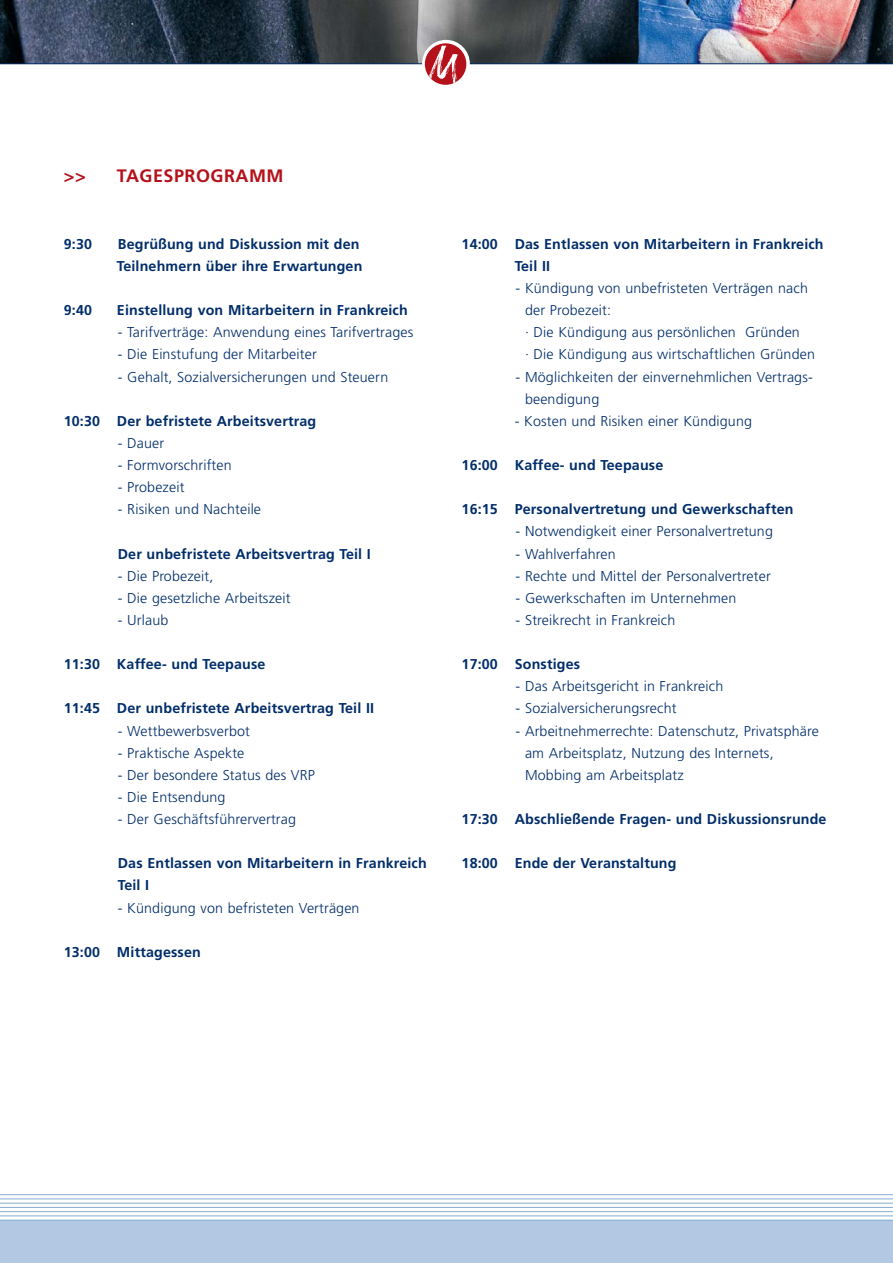
<style>
.page{position:relative;width:893px;height:1263px;background:#fff}
.page>*{position:absolute;margin:0;border:0;box-sizing:border-box;transform-origin:0 0}
.t1{font:700 18px "Frutiger";letter-spacing:.03em;color:#b4111a}
.t2{font:300 14.25px/22px "Frutiger";letter-spacing:.01em;color:#012d6a}
.t3{font:700 14.25px/22px "Frutiger";letter-spacing:.01em;color:#012d6a}
</style>
<div class="page">
<div style="left:0;top:1220px;width:892px;height:43px;background:#b2c8e3"></div>
<img style="left:0;top:0;width:892px;height:64px">
<hr style="left:0;top:64px;width:892px;height:1px;background:#012d6a">
<div style="left:422px;top:40px;width:48px;height:48px;background:#fff;border-radius:50%"></div>
<div style="left:425px;top:43px;width:41px;height:42px;background:#b5111a;border-radius:50%"></div>
<img style="left:425px;top:44px;width:37px;height:41px">
<hr style="left:0;top:1194px;width:892px;height:1px;background:#87acd3">
<hr style="left:0;top:1199px;width:892px;height:1px;background:#87acd3">
<hr style="left:0;top:1203px;width:892px;height:1px;background:#87acd3">
<hr style="left:0;top:1207px;width:892px;height:1px;background:#87acd3">
<hr style="left:0;top:1211px;width:892px;height:1px;background:#87acd3">
<hr style="left:0;top:1216px;width:892px;height:1px;background:#87acd3">
<hr style="left:0;top:1220px;width:892px;height:1px;background:#87acd3">
<p class="t1" style="left:64px;top:169px;width:24px">&gt;&gt;</p>
<p class="t1" style="left:117px;top:169px;width:168px">TAGESPROGRAMM</p>
<p class="t3" style="left:64px;top:234px;width:30px">9:30</p>
<p class="t3" style="left:117px;top:234px;width:247px">Begrüßung und Diskussion mit den<br>Teilnehmern über ihre Erwartungen</p>
<p class="t3" style="left:64px;top:300px;width:30px">9:40</p>
<p class="t3" style="left:117px;top:300px;width:292px">Einstellung von Mitarbeitern in Frankreich</p>
<p class="t2" style="left:118px;top:322px;width:297px">- Tarifverträge: Anwendung eines Tarifvertrages</p>
<p class="t2" style="left:118px;top:345px;width:200px">- Die Einstufung der Mitarbeiter</p>
<p class="t2" style="left:118px;top:367px;width:272px">- Gehalt, Sozialversicherungen und Steuern</p>
<p class="t3" style="left:64px;top:411px;width:254px">10:30 Der befristete Arbeitsvertrag</p>
<p class="t2" style="left:118px;top:433px;width:48px">- Dauer</p>
<p class="t2" style="left:118px;top:455px;width:115px">- Formvorschriften</p>
<p class="t2" style="left:118px;top:477px;width:68px">- Probezeit</p>
<p class="t2" style="left:118px;top:499px;width:145px">- Risiken und Nachteile</p>
<p class="t3" style="left:118px;top:544px;width:254px">Der unbefristete Arbeitsvertrag Teil I</p>
<p class="t2" style="left:118px;top:566px;width:97px">- Die Probezeit,</p>
<p class="t2" style="left:118px;top:588px;width:174px">- Die gesetzliche Arbeitszeit</p>
<p class="t2" style="left:118px;top:610px;width:52px">- Urlaub</p>
<p class="t3" style="left:64px;top:654px;width:203px">11:30 Kaffee- und Teepause</p>
<p class="t3" style="left:64px;top:699px;width:312px">11:45 Der unbefristete Arbeitsvertrag Teil II</p>
<p class="t2" style="left:118px;top:721px;width:133px">- Wettbewerbsverbot</p>
<p class="t2" style="left:118px;top:743px;width:128px">- Praktische Aspekte</p>
<p class="t2" style="left:118px;top:765px;width:199px">- Der besondere Status des VRP</p>
<p class="t2" style="left:118px;top:787px;width:109px">- Die Entsendung</p>
<p class="t2" style="left:118px;top:809px;width:180px">- Der Geschäftsführervertrag</p>
<p class="t3" style="left:118px;top:853px;width:310px">Das Entlassen von Mitarbeitern in Frankreich<br>Teil I</p>
<p class="t2" style="left:118px;top:898px;width:243px">- Kündigung von befristeten Verträgen</p>
<p class="t3" style="left:64px;top:942px;width:139px">13:00 Mittagessen</p>
<p class="t3" style="left:514px;top:234px;width:310px;text-indent:-53px">14:00 Das Entlassen von Mitarbeitern in Frankreich<br>Teil II</p>
<p class="t2" style="left:525px;top:278px;width:291px;text-indent:-9px">- Kündigung von unbefristeten Verträgen nach der Probezeit:<br>· Die Kündigung aus persönlichen Gründen<br>· Die Kündigung aus wirtschaftlichen Gründen</p>
<p class="t2" style="left:525px;top:367px;width:289px;text-indent:-9px">- Möglichkeiten der einvernehmlichen Vertrags&shy;beendigung</p>
<p class="t2" style="left:514px;top:411px;width:239px">- Kosten und Risiken einer Kündigung</p>
<p class="t3" style="left:461px;top:455px;width:203px">16:00 Kaffee- und Teepause</p>
<p class="t3" style="left:461px;top:499px;width:333px">16:15 Personalvertretung und Gewerkschaften</p>
<p class="t2" style="left:515px;top:522px;width:259px">- Notwendigkeit einer Personalvertretung</p>
<p class="t2" style="left:515px;top:544px;width:101px">- Wahlverfahren</p>
<p class="t2" style="left:515px;top:566px;width:256px">- Rechte und Mittel der Personalvertreter</p>
<p class="t2" style="left:515px;top:588px;width:222px">- Gewerkschaften im Unternehmen</p>
<p class="t2" style="left:515px;top:610px;width:161px">- Streikrecht in Frankreich</p>
<p class="t3" style="left:461px;top:654px;width:120px">17:00 Sonstiges</p>
<p class="t2" style="left:515px;top:676px;width:209px">- Das Arbeitsgericht in Frankreich</p>
<p class="t2" style="left:515px;top:699px;width:162px">- Sozialversicherungsrecht</p>
<p class="t2" style="left:525px;top:721px;width:295px;text-indent:-9px">- Arbeitnehmerrechte: Datenschutz, Privatsphäre am Arbeitsplatz, Nutzung des Internets,<br>Mobbing am Arbeitsplatz</p>
<p class="t3" style="left:461px;top:809px;width:366px">17:30 Abschließende Fragen- und Diskussionsrunde</p>
<p class="t3" style="left:461px;top:853px;width:216px">18:00 Ende der Veranstaltung</p>
</div>
